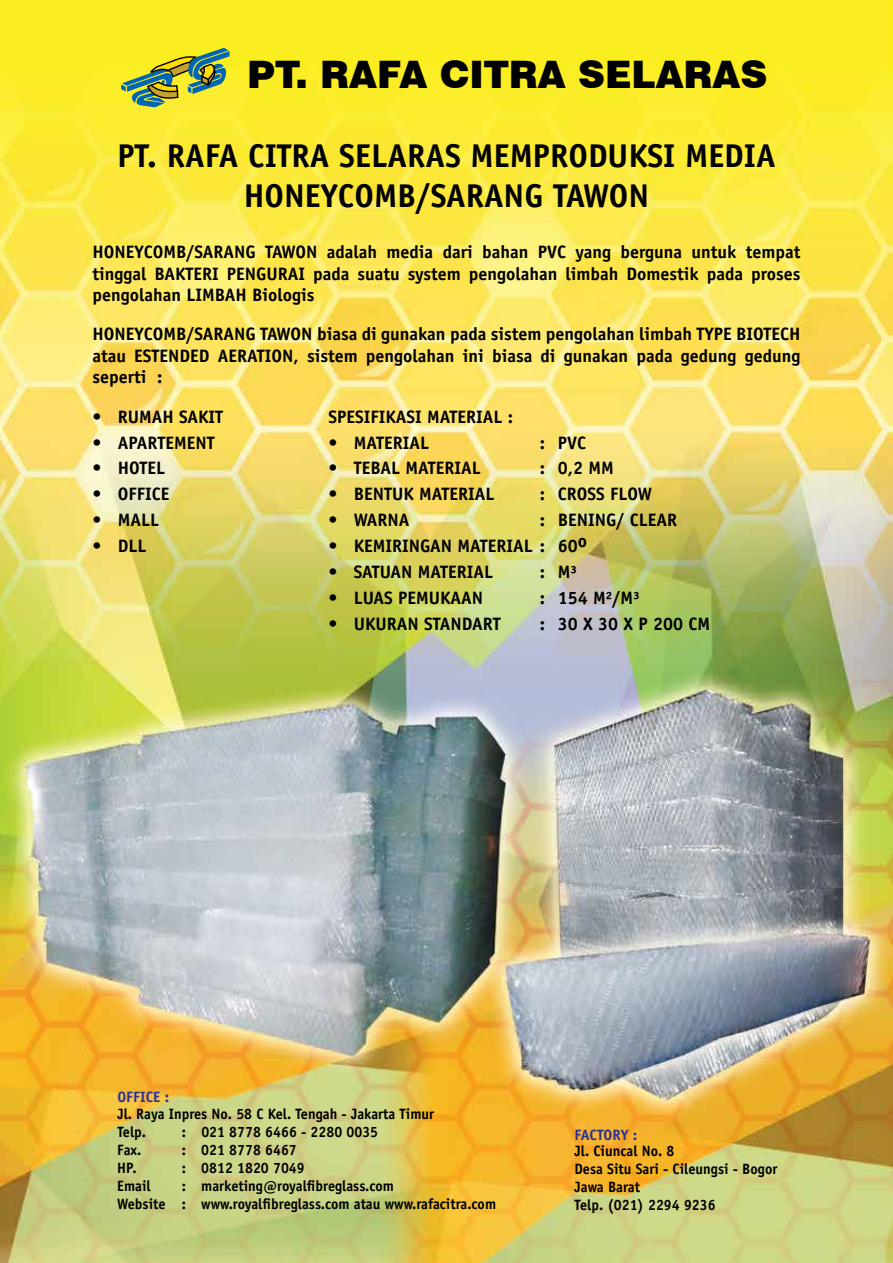
<style>
.page{position:relative;width:893px;height:1263px;background:#fff}
.page>*{position:absolute;margin:0;border:0;box-sizing:border-box;transform-origin:0 0}
.t1{font:900 37.95px "Swiss 721 BT";color:#000}
.t2{font:700 33px/39.6px "Officina Sans Std";color:#000;text-align:center}
.t3{font:700 18px/21.6px "Officina Sans Std";color:#000;text-align:justify}
.t4{font:700 18px "Officina Sans Std";letter-spacing:.295em;color:#000}
.t5{font:700 15px/18px "Officina Sans Std";color:#000;scale:.95 1}
.t6{font:700 15px "Officina Sans Std";color:#2e3092}
</style>
<div class="page">
<img style="left:0;top:0;width:893px;height:1263px">
<svg style="left:121px;top:48px;width:108px;height:59px;background:#a9b745"></svg>
<h1 class="t1" style="left:247px;top:51px;width:522px">PT. RAFA CITRA SELARAS</h1>
<h2 class="t2" style="left:117px;top:136px;width:660px">PT. RAFA CITRA SELARAS MEMPRODUKSI MEDIA<br>HONEYCOMB/SARANG TAWON</h2>
<p class="t3" style="left:92px;top:241px;width:710px">HONEYCOMB/SARANG TAWON adalah media dari bahan PVC yang berguna untuk tempat tinggal BAKTERI PENGURAI pada suatu system pengolahan limbah Domestik pada proses pengolahan LIMBAH Biologis</p>
<p class="t3" style="left:92px;top:323px;width:710px">HONEYCOMB/SARANG TAWON biasa di gunakan pada sistem pengolahan limbah TYPE BIOTECH atau ESTENDED AERATION, sistem pengolahan ini biasa di gunakan pada gedung gedung seperti :</p>
<p class="t3" style="left:92px;top:406px;width:132px">• RUMAH SAKIT</p>
<p class="t3" style="left:92px;top:431px;width:124px">• APARTEMENT</p>
<p class="t3" style="left:92px;top:457px;width:74px">• HOTEL</p>
<p class="t3" style="left:92px;top:483px;width:79px">• OFFICE</p>
<p class="t3" style="left:92px;top:509px;width:68px">• MALL</p>
<p class="t3" style="left:92px;top:535px;width:56px">• DLL</p>
<p class="t3" style="left:328px;top:406px;width:186px">SPESIFIKASI MATERIAL :</p>
<p class="t3" style="left:328px;top:431px;width:102px">• MATERIAL</p>
<p class="t3" style="left:540px;top:431px;width:48px">: PVC</p>
<p class="t3" style="left:328px;top:457px;width:154px">• TEBAL MATERIAL</p>
<p class="t3" style="left:540px;top:457px;width:76px">: 0,2 MM</p>
<p class="t3" style="left:328px;top:483px;width:168px">• BENTUK MATERIAL</p>
<p class="t3" style="left:540px;top:483px;width:114px">: CROSS FLOW</p>
<p class="t3" style="left:328px;top:509px;width:83px">• WARNA</p>
<p class="t3" style="left:540px;top:509px;width:139px">: BENING/ CLEAR</p>
<p class="t3" style="left:328px;top:535px;width:260px">• KEMIRINGAN MATERIAL : 60o</p>
<p class="t3" style="left:328px;top:561px;width:166px">• SATUAN MATERIAL</p>
<p class="t3" style="left:540px;top:561px;width:39px">: M³</p>
<p class="t3" style="left:328px;top:586px;width:156px">• LUAS PEMUKAAN</p>
<p class="t3" style="left:540px;top:586px;width:102px">: 154 M²/M³</p>
<p class="t3" style="left:328px;top:612px;width:174px">• UKURAN STANDART</p>
<p class="t4" style="left:540px;top:612px;width:172px">: 30X30XP200CM</p>
<p class="t6" style="left:117px;top:1088px;width:53px">OFFICE :</p>
<p class="t5" style="left:117px;top:1104px;width:335px">Jl. Raya Inpres No. 58 C Kel. Tengah - Jakarta Timur<br>Telp.</p>
<p class="t5" style="left:182px;top:1122px;width:208px">: 021 8778 6466 - 2280 0035</p>
<p class="t5" style="left:117px;top:1140px;width:27px">Fax.</p>
<p class="t5" style="left:182px;top:1140px;width:123px">: 021 8778 6467</p>
<p class="t5" style="left:117px;top:1158px;width:22px">HP.</p>
<p class="t5" style="left:182px;top:1158px;width:131px">: 0812 1820 7049</p>
<p class="t5" style="left:117px;top:1176px;width:37px">Email</p>
<p class="t5" style="left:117px;top:1176px;width:400px;text-indent:65px">: marketing@royalfibreglass.com<br>Website : www.royalfibreglass.com atau www.rafacitra.com</p>
<p class="t6" style="left:574px;top:1125px;width:64px">FACTORY :</p>
<p class="t5" style="left:574px;top:1142px;width:215px">Jl. Ciuncal No. 8<br>Desa Situ Sari - Cileungsi - Bogor<br>Jawa Barat<br>Telp. (021) 2294 9236</p>
</div>
